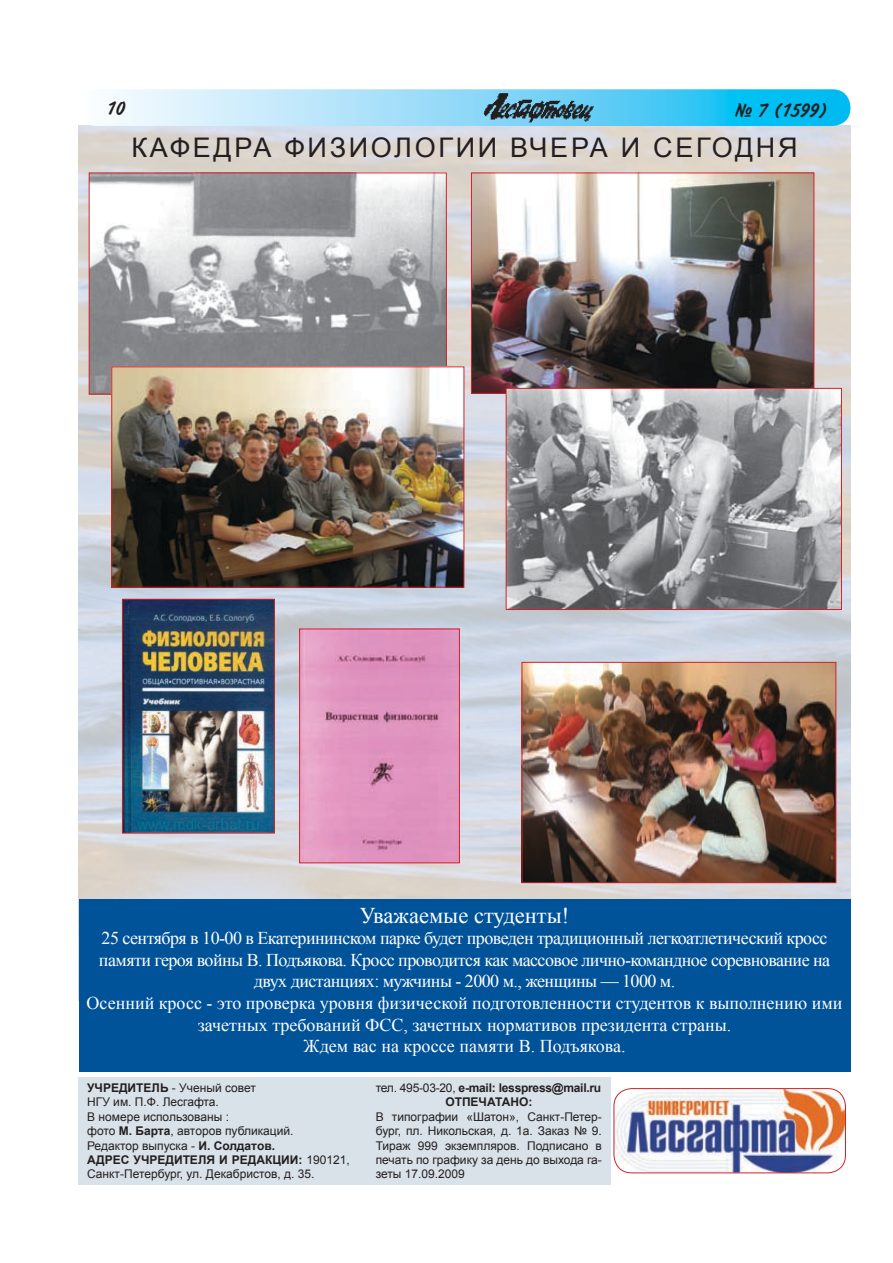
<style>
.page{position:relative;width:893px;height:1263px;background:#fff}
.page>*{position:absolute;margin:0;border:0;box-sizing:border-box;transform-origin:0 0}
.t1{font:27px "Arial";letter-spacing:.1em;color:#231f20}
.t2{font:22.5px "Times New Roman";color:#fff}
.t3{font:19.5px "Inform CTT";color:#231f20}
.t4{font:18px/21.6px "Times New Roman";letter-spacing:-.03em;color:#fff;text-align:center}
.t5{font:12px/14.4px "Arial";color:#231f20}
.t6{font:700 12px/14.4px "Arial";letter-spacing:-.02em;color:#231f20;text-align:center}
.s1{font-weight:700}
.s2{font-weight:400}
</style>
<div class="page">
<img style="left:79px;top:126px;width:771px;height:773px">
<svg style="left:79px;top:89px;width:771px;height:37px;background:#86daf8"></svg>
<img style="left:482px;top:93px;width:113px;height:29px">
<div style="left:79px;top:1077px;width:532px;height:107px;background:#d9e2e8"></div>
<div style="left:79px;top:899px;width:771px;height:173px;background:#005299"></div>
<img style="left:473px;top:175px;width:339px;height:217px">
<div style="left:471px;top:173px;width:343px;height:221px;border:1px solid #d2232a"></div>
<img style="left:614px;top:1088px;width:231px;height:85px;border-radius:18px">
<div style="left:614px;top:1088px;width:232px;height:85px;border:1px solid #d2232a;border-radius:18px"></div>
<img style="left:91px;top:175px;width:354px;height:217px">
<img style="left:508px;top:390px;width:332px;height:218px">
<div style="left:506px;top:388px;width:336px;height:222px;border:1px solid #d2232a"></div>
<img style="left:524px;top:664px;width:310px;height:217px">
<div style="left:522px;top:662px;width:314px;height:221px;border:1px solid #d2232a"></div>
<img style="left:113px;top:368px;width:349px;height:218px">
<div style="left:111px;top:366px;width:353px;height:222px;border:1px solid #d2232a"></div>
<img style="left:124px;top:601px;width:149px;height:230px">
<div style="left:122px;top:599px;width:153px;height:234px;border:1px solid #d2232a"></div>
<img style="left:301px;top:631px;width:157px;height:230px">
<div style="left:299px;top:629px;width:161px;height:234px;border:1px solid #d2232a"></div>
<p class="t3" style="left:106px;top:98px;width:20px">10</p>
<p class="t3" style="left:735px;top:99px;width:94px">¹ 7 (1599)</p>
<h1 class="t1" style="left:131px;top:130px;width:668px">КАФЕДРА ФИЗИОЛОГИИ ВЧЕРА И СЕГОДНЯ</h1>
<p class="t2" style="left:360px;top:900px;width:211px">Уважаемые студенты!</p>
<p class="t4" style="left:87px;top:927px;width:757px">25 сентября в 10-00 в Екатерининском парке будет проведен традиционный легкоатлетический кросс памяти героя войны В. Подъякова. Кросс проводится как массовое лично-командное соревнование на двух дистанциях: мужчины - 2000 м., женщины — 1000 м.<br>Осенний кросс - это проверка уровня физической подготовленности студентов к выполнению ими зачетных требований ФСС, зачетных нормативов президента страны.<br>Ждем вас на кроссе памяти В. Подъякова.</p>
<p class="t5" style="left:87px;top:1081px;width:264px"><span class="s1">УЧРЕДИТЕЛЬ</span> - Ученый совет<br>НГУ им. П.Ф. Лесгафта.<br>В номере использованы :<br>фото <span class="s1">М. Барта</span>, авторов публикаций.<br>Редактор выпуска - <span class="s1">И. Солдатов.<br>АДРЕС УЧРЕДИТЕЛЯ И РЕДАКЦИИ:</span> 190121,<br>Санкт-Петербург, ул. Декабристов, д. 35.</p>
<p class="t6" style="left:376px;top:1081px;width:227px"><span class="s2">тел. 495-03-20,</span> e-mail: lesspress@mail.ru<br>ОТПЕЧАТАНО:</p>
<p class="t5" style="left:376px;top:1109px;width:228px;text-align:justify">В типографии «Шатон», Санкт-Петер&shy;бург, пл. Никольская, д. 1а. Заказ № 9.<br>Тираж 999 экземпляров. Подписано в печать по графику за день до выхода га&shy;зеты 17.09.2009</p>
</div>
